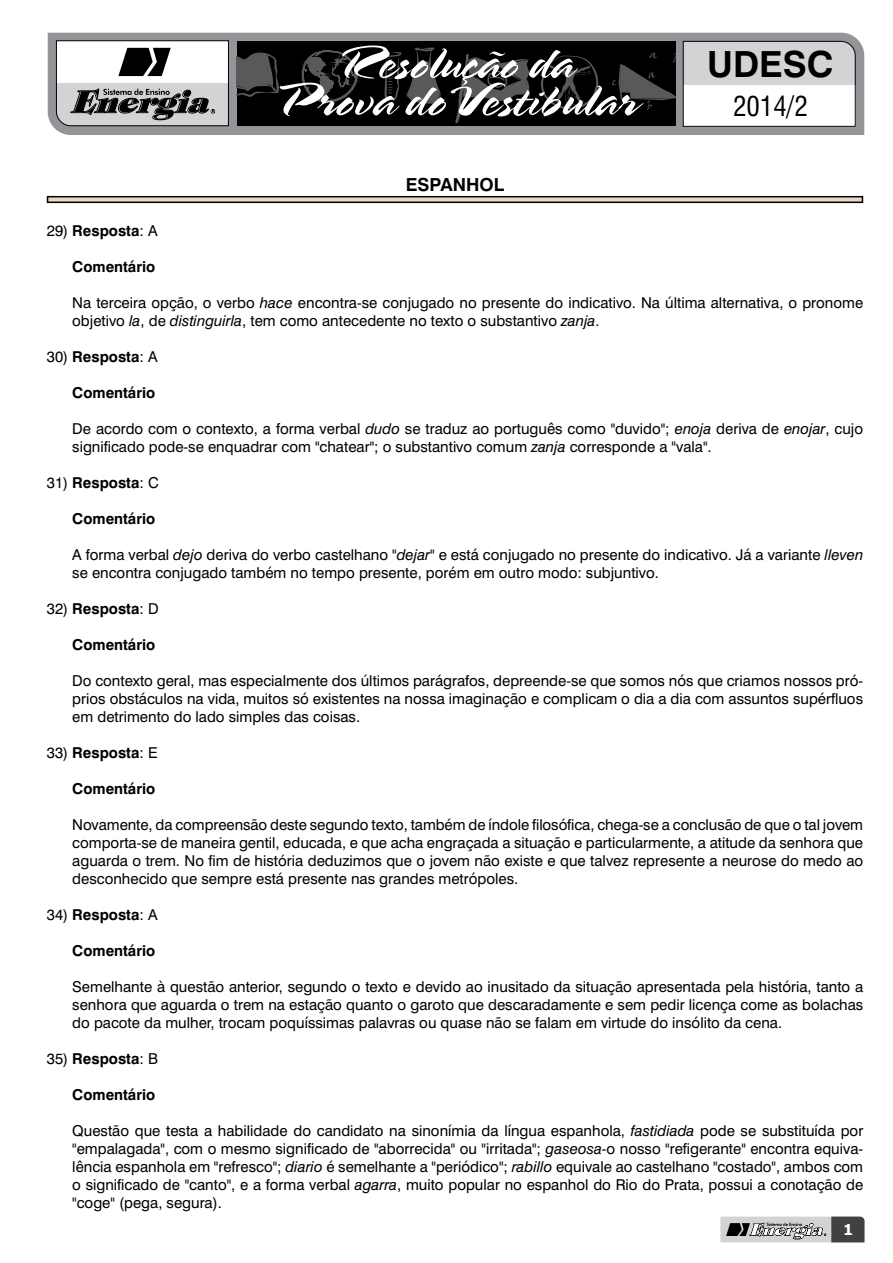
<style>
.page{position:relative;width:893px;height:1263px;background:#fff}
.page>*{position:absolute;margin:0;border:0;box-sizing:border-box;transform-origin:0 0}
.t1{font:700 36px "Swiss 721 BT";color:#000}
.t2{font:condensed 27px "Swiss 721 BT";color:#000}
.t3{font:700 18px "Swiss 721 BT";color:#000}
.t4{font:15px/18px "Swiss 721 BT";color:#000;text-align:justify}
.t5{font:700 15px "Swiss 721 BT";color:#000}
.t6{font:700 15px "Tahoma";color:#fff}
.s1{font-weight:400}
.s2{font-style:italic}
</style>
<div class="page">
<div style="left:48px;top:33px;width:816px;height:102px;background:#939598"></div>
<div style="left:237px;top:41px;width:438px;height:85px;background:#000"></div>
<svg style="left:237px;top:46px;width:438px;height:78px"></svg>
<svg style="left:682px;top:40px;width:174px;height:87px"></svg>
<svg style="left:56px;top:40px;width:173px;height:87px"></svg>
<svg style="left:720px;top:1216px;width:145px;height:26px;background:#979899"></svg>
<div style="left:48px;top:197px;width:814px;height:5px;background:#e7d8c2"></div>
<div style="left:47px;top:196px;width:816px;height:7px;border:2px solid #000"></div>
<p class="t3" style="left:406px;top:174px;width:100px">espanhol</p>
<h1 class="t1" style="left:707px;top:42px;width:128px">UDESC</h1>
<h2 class="t2" style="left:733px;top:90px;width:76px">2014/2</h2>
<p class="t5" style="left:47px;top:222px;width:112px"><span class="s1">29)</span> Resposta<span class="s1">: A</span></p>
<p class="t5" style="left:72px;top:258px;width:85px">Comentário</p>
<p class="t4" style="left:72px;top:294px;width:792px">Na terceira opção, o verbo <span class="s2">hace</span> encontra-se conjugado no presente do indicativo. Na última alternativa, o pronome objetivo <span class="s2">la</span>, de <span class="s2">distinguirla</span>, tem como antecedente no texto o substantivo <span class="s2">zanja</span>.</p>
<p class="t5" style="left:47px;top:348px;width:112px"><span class="s1">30)</span> Resposta<span class="s1">: A</span></p>
<p class="t5" style="left:72px;top:384px;width:85px">Comentário</p>
<p class="t4" style="left:72px;top:420px;width:792px">De acordo com o contexto, a forma verbal <span class="s2">dudo</span> se traduz ao português como "duvido"; <span class="s2">enoja</span> deriva de <span class="s2">enojar</span>, cujo significado pode-se enquadrar com "chatear"; o substantivo comum <span class="s2">zanja</span> corresponde a "vala".</p>
<p class="t5" style="left:47px;top:474px;width:113px"><span class="s1">31)</span> Resposta<span class="s1">: C</span></p>
<p class="t5" style="left:72px;top:510px;width:85px">Comentário</p>
<p class="t4" style="left:72px;top:546px;width:792px">A forma verbal <span class="s2">dejo</span> deriva do verbo castelhano "<span class="s2">dejar</span>" e está conjugado no presente do indicativo. Já a variante <span class="s2">lleven </span>se encontra conjugado também no tempo presente, porém em outro modo: subjuntivo.</p>
<p class="t5" style="left:47px;top:600px;width:113px"><span class="s1">32)</span> Resposta<span class="s1">: D</span></p>
<p class="t5" style="left:72px;top:636px;width:85px">Comentário</p>
<p class="t4" style="left:72px;top:672px;width:792px">Do contexto geral, mas especialmente dos últimos parágrafos, depreende-se que somos nós que criamos nossos pró&shy;prios obstáculos na vida, muitos só existentes na nossa imaginação e complicam o dia a dia com assuntos supérfluos em detrimento do lado simples das coisas.</p>
<p class="t5" style="left:47px;top:744px;width:112px"><span class="s1">33)</span> Resposta<span class="s1">: E</span></p>
<p class="t5" style="left:72px;top:780px;width:85px">Comentário</p>
<p class="t4" style="left:72px;top:816px;width:792px">Novamente, da compreensão deste segundo texto, também de índole filosófica, chega-se a conclusão de que o tal jovem comporta-se de maneira gentil, educada, e que acha engraçada a situação e particularmente, a atitude da senhora que aguarda o trem. No fim de história deduzimos que o jovem não existe e que talvez represente a neurose do medo ao desconhecido que sempre está presente nas grandes metrópoles.</p>
<p class="t5" style="left:47px;top:906px;width:112px"><span class="s1">34)</span> Resposta<span class="s1">: A</span></p>
<p class="t5" style="left:72px;top:942px;width:85px">Comentário</p>
<p class="t4" style="left:72px;top:978px;width:792px">Semelhante à questão anterior, segundo o texto e devido ao inusitado da situação apresentada pela história, tanto a senhora que aguarda o trem na estação quanto o garoto que descaradamente e sem pedir licença come as bolachas do pacote da mulher, trocam poquíssimas palavras ou quase não se falam em virtude do insólito da cena.</p>
<p class="t5" style="left:47px;top:1050px;width:113px"><span class="s1">35)</span> Resposta<span class="s1">: B</span></p>
<p class="t5" style="left:72px;top:1086px;width:85px">Comentário</p>
<p class="t4" style="left:72px;top:1122px;width:792px">Questão que testa a habilidade do candidato na sinonímia da língua espanhola, <span class="s2">fastidiada</span> pode se substituída por "empalagada", com o mesmo significado de "aborrecida" ou "irritada"; <span class="s2">gaseosa</span>-o nosso "refigerante" encontra equiva&shy;lência espanhola em "refresco"; <span class="s2">diario</span> é semelhante a "periódico"; <span class="s2">rabillo</span> equivale ao castelhano "costado", ambos com o significado de "canto", e a forma verbal <span class="s2">agarra</span>, muito popular no espanhol do Rio do Prata, possui a conotação de "coge" (pega, segura).</p>
<p class="t6" style="left:843px;top:1218px;width:11px">1</p>
</div>
